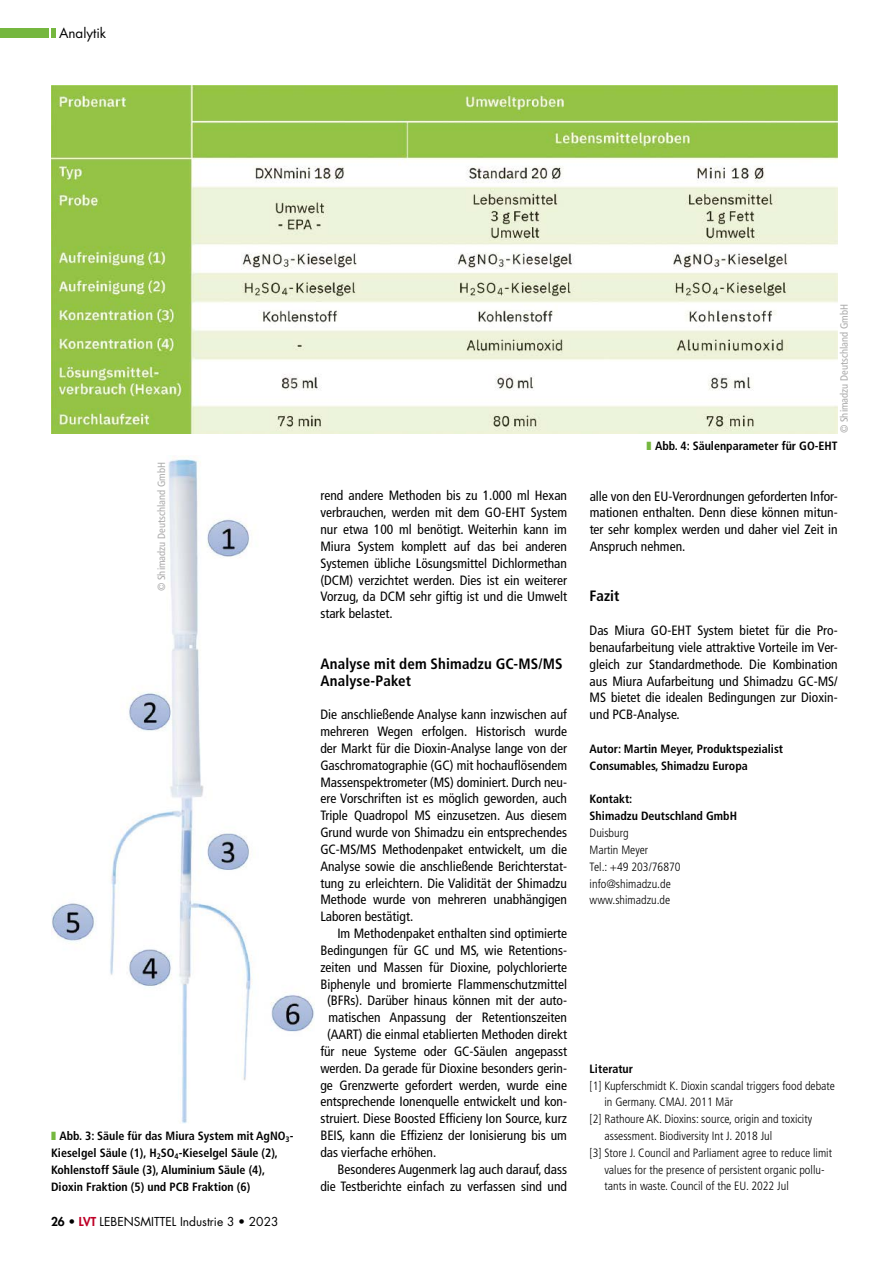
<style>
.page{position:relative;width:893px;height:1263px;background:#fff}
.page>*{position:absolute;margin:0;border:0;box-sizing:border-box;transform-origin:0 0}
.t1{font:700 condensed 15px/16.8px "Frutiger LT Std";letter-spacing:.01em;color:#000}
.t2{font:condensed 13.5px/16.8px "Frutiger LT Std";color:#000;text-align:justify}
.t3{font:13.5px "Futura Std";color:#000}
.t4{font:300 condensed 12px/16.8px "Frutiger LT Std";color:#000}
.t5{font:700 condensed 12px/16.8px "Frutiger LT Std";color:#000}
.t6{font:12px "Futura Std";color:#000}
.t7{font:condensed 10.5px "Frutiger LT Std";color:#aaa}
.s1{color:#75b73f}
.s2{font-weight:800}
.s3{font-weight:800;color:#be0027}
</style>
<div class="page">
<img style="left:51px;top:85px;width:787px;height:348px">
<img style="left:51px;top:459px;width:263px;height:664px">
<hr style="left:51px;top:28px;width:4px;height:10px;background:#75b73f">
<div style="left:0;top:28px;width:48px;height:10px;background:#75b73f"></div>
<p class="t3" style="left:59px;top:24px;width:49px">Analytik</p>
<p class="t7" style="left:155px;top:591px;width:130px;rotate:-90deg">© Shimadzu Deutschland GmbH</p>
<p class="t5" style="left:51px;top:1127px;width:244px"><span class="s1">❚</span> Abb. 3: Säule für das Miura System mit AgNO<sub>3</sub>- Kieselgel Säule (1), H<sub>2</sub>SO<sub>4</sub>-Kieselgel Säule (2), Kohlenstoff Säule (3), Aluminium Säule (4), Dioxin Fraktion (5) und PCB Fraktion (6)</p>
<p class="t6" style="left:51px;top:1214px;width:229px"><span class="s2">26 •</span> <span class="s3">LVT</span> LEBENSMITTEL Industrie 3 • 2023</p>
<p class="t2" style="left:320px;top:487px;width:248px">rend andere Methoden bis zu 1.000 ml Hexan verbrauchen, werden mit dem GO-EHT System nur etwa 100 ml benötigt. Weiterhin kann im Miura System komplett auf das bei anderen Systemen übliche Lösungsmittel Dichlormethan (DCM) verzichtet werden. Dies ist ein weiterer Vorzug, da DCM sehr giftig ist und die Umwelt stark belastet.</p>
<p class="t1" style="left:320px;top:655px;width:244px">Analyse mit dem Shimadzu GC-MS/MS<br>Analyse-Paket</p>
<p class="t2" style="left:320px;top:706px;width:248px">Die anschließende Analyse kann inzwischen auf mehreren Wegen erfolgen. Historisch wurde der Markt für die Dioxin-Analyse lange von der Gaschromatographie (GC) mit hochauflösendem Massenspektrometer (MS) dominiert. Durch neu&shy;ere Vorschriften ist es möglich geworden, auch Triple Quadropol MS einzusetzen. Aus diesem Grund wurde von Shimadzu ein entsprechendes GC-MS/MS Methodenpaket entwickelt, um die Analyse sowie die anschließende Berichterstat&shy;tung zu erleichtern. Die Validität der Shimadzu Methode wurde von mehreren unabhängigen Laboren bestätigt.</p>
<p class="t2" style="left:337px;top:925px;width:231px">Im Methodenpaket enthalten sind optimierte</p>
<p class="t2" style="left:320px;top:942px;width:248px">Bedingungen für GC und MS, wie Retentions-</p>
<p class="t2" style="left:320px;top:959px;width:248px">zeiten und Massen für Dioxine, polychlorierte</p>
<p class="t2" style="left:320px;top:976px;width:248px">Biphenyle und bromierte Flammenschutzmittel</p>
<p class="t2" style="left:327px;top:992px;width:241px">(BFRs). Darüber hinaus können mit der auto-</p>
<p class="t2" style="left:329px;top:1009px;width:240px">matischen Anpassung der Retentionszeiten</p>
<p class="t2" style="left:327px;top:1026px;width:242px">(AART) die einmal etablierten Methoden direkt</p>
<p class="t2" style="left:320px;top:1043px;width:248px">für neue Systeme oder GC-Säulen angepasst</p>
<p class="t2" style="left:320px;top:1060px;width:248px">werden. Da gerade für Dioxine besonders gerin-</p>
<p class="t2" style="left:320px;top:1077px;width:248px">ge Grenzwerte gefordert werden, wurde eine</p>
<p class="t2" style="left:320px;top:1093px;width:248px">entsprechende Ionenquelle entwickelt und kon-</p>
<p class="t2" style="left:320px;top:1110px;width:248px">struiert. Diese Boosted Efficieny Ion Source, kurz</p>
<p class="t2" style="left:320px;top:1127px;width:248px">BEIS, kann die Effizienz der Ionisierung bis um</p>
<p class="t2" style="left:320px;top:1144px;width:117px">das vierfache erhöhen.</p>
<p class="t2" style="left:337px;top:1161px;width:231px">Besonderes Augenmerk lag auch darauf, dass</p>
<p class="t2" style="left:320px;top:1178px;width:248px">die Testberichte einfach zu verfassen sind und</p>
<p class="t7" style="left:838px;top:433px;width:130px;rotate:-90deg">© Shimadzu Deutschland GmbH</p>
<p class="t5" style="left:646px;top:437px;width:193px"><span class="s1">❚</span> Abb. 4: Säulenparameter für GO-EHT</p>
<p class="t2" style="left:590px;top:488px;width:250px">alle von den EU-Verordnungen geforderten Infor&shy;mationen enthalten. Denn diese können mitun&shy;ter sehr komplex werden und daher viel Zeit in Anspruch nehmen.</p>
<p class="t1" style="left:590px;top:588px;width:31px">Fazit</p>
<p class="t2" style="left:590px;top:622px;width:250px">Das Miura GO-EHT System bietet für die Pro&shy;benaufarbeitung viele attraktive Vorteile im Ver&shy;gleich zur Standardmethode. Die Kombination aus Miura Aufarbeitung und Shimadzu GC-MS/ MS bietet die idealen Bedingungen zur Dioxin&shy;und PCB-Analyse.</p>
<p class="t5" style="left:590px;top:740px;width:195px">Autor: Martin Meyer, Produktspezialist<br>Consumables, Shimadzu Europa</p>
<p class="t5" style="left:590px;top:791px;width:149px">Kontakt:<br>Shimadzu Deutschland GmbH</p>
<p class="t4" style="left:590px;top:825px;width:92px">Duisburg<br>Martin Meyer<br>Tel.: +49 203/76870 info@shimadzu.de www.shimadzu.de</p>
<p class="t5" style="left:590px;top:1060px;width:45px">Literatur</p>
<p class="t4" style="left:590px;top:1077px;width:247px">[1] Kupferschmidt K. Dioxin scandal triggers food debate</p>
<p class="t4" style="left:604px;top:1094px;width:130px">in Germany. CMAJ. 2011 Mär</p>
<p class="t4" style="left:590px;top:1111px;width:224px">[2] Rathoure AK. Dioxins: source, origin and toxicity</p>
<p class="t4" style="left:604px;top:1127px;width:169px">assessment. Biodiversity Int J. 2018 Jul</p>
<p class="t4" style="left:590px;top:1144px;width:244px">[3] Store J. Council and Parliament agree to reduce limit</p>
<p class="t4" style="left:604px;top:1161px;width:222px">values for the presence of persistent organic pollu-</p>
<p class="t4" style="left:604px;top:1178px;width:186px">tants in waste. Council of the EU. 2022 Jul</p>
</div>
